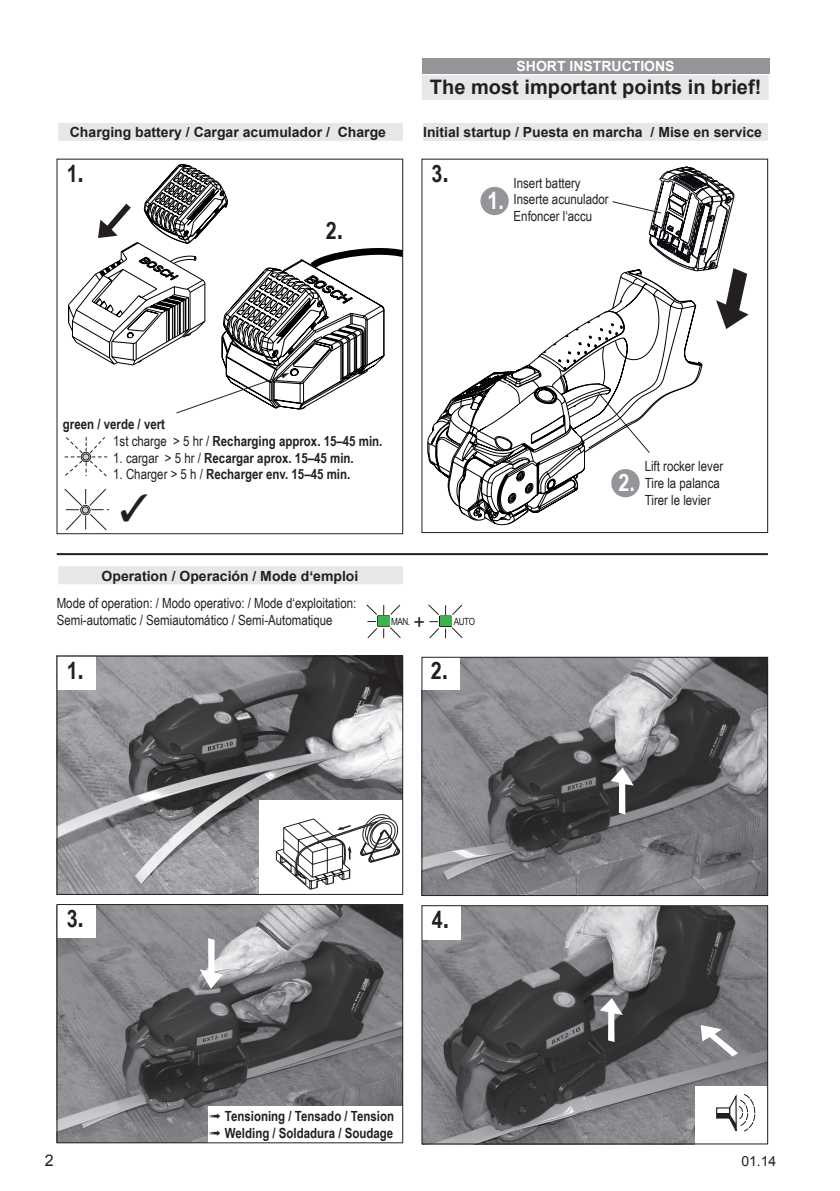
<style>
.page{position:relative;width:840px;height:1191px;background:#fff}
.page>*{position:absolute;margin:0;border:0;box-sizing:border-box;transform-origin:0 0}
.t1{font:700 24px "Arial Narrow";color:#231f20}
.t2{font:700 24px "Arial Narrow";color:#fff}
.t3{font:700 20px "Arial";color:#231f20}
.t4{font:16px "Arial";color:#231f20}
.t5{font:14px/16.8px "Arial Narrow";color:#231f20}
.t6{font:700 14px/16.8px "Arial Narrow";color:#231f20}
.t7{font:700 14px "Arial";color:#231f20}
.t8{font:700 14px "Arial";color:#fff}
.t9{font:14px "Arial";color:#231f20}
.t10{font:12.2px "Arial";color:#231f20}
.t11{font:10px "Arial Narrow";letter-spacing:-.04em;color:#231f20}
.s1{font-size:28px}
.s2{font-weight:400}
.s3{font-family:"Arial";font-size:20px}
</style>
<div class="page">
<div style="left:421px;top:58px;width:347px;height:16px;background:#939598"></div>
<div style="left:421px;top:75px;width:347px;height:26px;background:#e6e7e9;border:1px solid #fff"></div>
<svg style="left:64px;top:437px;width:43px;height:40px"></svg>
<svg style="left:64px;top:488px;width:43px;height:42px"></svg>
<div style="left:58px;top:566px;width:345px;height:18px;background:#e6e7e9"></div>
<hr style="left:57px;top:553px;width:710px;height:2px;background:#231f20">
<div style="left:58px;top:123px;width:345px;height:18px;background:#e6e7e9"></div>
<svg style="left:428px;top:604px;width:35px;height:34px"></svg>
<svg style="left:366px;top:604px;width:35px;height:34px"></svg>
<div style="left:423px;top:123px;width:344px;height:18px;background:#e6e7e9"></div>
<svg style="left:68px;top:164px;width:333px;height:250px"></svg>
<div style="left:57px;top:159px;width:346px;height:375px;border:1px solid #231f20"></div>
<svg style="left:427px;top:167px;width:321px;height:358px"></svg>
<img style="left:423px;top:659px;width:342px;height:234px">
<svg style="left:610px;top:767px;width:23px;height:47px"></svg>
<img style="left:57px;top:655px;width:346px;height:237px">
<img style="left:59px;top:906px;width:342px;height:235px">
<svg style="left:200px;top:938px;width:23px;height:51px"></svg>
<div style="left:208px;top:1106px;width:195px;height:37px;background:#fff"></div>
<img style="left:423px;top:907px;width:342px;height:235px">
<svg style="left:599px;top:998px;width:23px;height:44px"></svg>
<svg style="left:700px;top:1025px;width:37px;height:31px"></svg>
<div style="left:259px;top:800px;width:144px;height:94px;background:#fff"></div>
<svg style="left:276px;top:814px;width:124px;height:75px"></svg>
<div style="left:57px;top:656px;width:38px;height:34px;background:#fff"></div>
<div style="left:421px;top:656px;width:38px;height:34px;background:#fff"></div>
<div style="left:57px;top:904px;width:38px;height:34px;background:#fff"></div>
<div style="left:421px;top:906px;width:39px;height:33px;background:#fff"></div>
<div style="left:695px;top:1085px;width:72px;height:59px;background:#fff"></div>
<svg style="left:714px;top:1085px;width:46px;height:47px"></svg>
<div style="left:421px;top:905px;width:346px;height:239px;border:1px solid #231f20"></div>
<div style="left:57px;top:904px;width:346px;height:239px;border:1px solid #231f20"></div>
<div style="left:57px;top:656px;width:346px;height:238px;border:1px solid #231f20"></div>
<div style="left:421px;top:657px;width:346px;height:238px;border:1px solid #231f20"></div>
<p class="t8" style="left:516px;top:57px;width:159px">SHORT INSTRUCTIONS</p>
<p class="t7" style="left:70px;top:123px;width:317px">Charging battery / Cargar acumulador / Charge</p>
<h1 class="t1" style="left:67px;top:155px;width:19px">1<span class="s1">.</span></h1>
<h1 class="t1" style="left:326px;top:212px;width:19px">2<span class="s1">.</span></h1>
<h2 class="t3" style="left:429px;top:74px;width:333px">The most important points in brief!</h2>
<p class="t7" style="left:423px;top:123px;width:340px">Initial startup / Puesta en marcha / Mise en service</p>
<h1 class="t1" style="left:431px;top:155px;width:19px">3<span class="s1">.</span></h1>
<h1 class="t2" style="left:487px;top:182px;width:18px">1.</h1>
<p class="t5" style="left:513px;top:174px;width:97px">Insert battery<br>Inserte acunulador<br>Enfoncer l‘accu</p>
<p class="t6" style="left:63px;top:414px;width:104px">green / verde / vert</p>
<p class="t6" style="left:113px;top:432px;width:270px"><span class="s2">1st charge &gt; 5 hr /</span> Recharging approx. 15–45 min.</p>
<p class="t6" style="left:113px;top:448px;width:242px"><span class="s2">1. cargar &gt; 5 hr /</span> Recargar aprox. 15–45 min.</p>
<p class="t6" style="left:113px;top:465px;width:238px"><span class="s2">1. Charger &gt; 5 h /</span> Recharger env. 15–45 min.</p>
<p class="t10" style="left:107px;top:502px;width:9px">+</p>
<p class="t7" style="left:101px;top:566px;width:258px">Operation / Operación / Mode d‘emploi</p>
<h1 class="t2" style="left:618px;top:464px;width:18px">2.</h1>
<p class="t5" style="left:644px;top:457px;width:80px">Lift rocker lever<br>Tire la palanca<br>Tirer le levier</p>
<p class="t5" style="left:57px;top:594px;width:301px">Mode of operation: / Modo operativo: / Mode d‘exploitation:<br>Semi-automatic / Semiautomático / Semi-Automatique</p>
<p class="t11" style="left:391px;top:613px;width:36px">MAN. <span class="s3">+</span></p>
<p class="t11" style="left:453px;top:614px;width:23px">AUTO</p>
<h1 class="t1" style="left:67px;top:652px;width:19px">1<span class="s1">.</span></h1>
<h1 class="t1" style="left:430px;top:652px;width:19px">2<span class="s1">.</span></h1>
<h1 class="t1" style="left:67px;top:900px;width:19px">3<span class="s1">.</span></h1>
<h1 class="t1" style="left:431px;top:902px;width:19px">4<span class="s1">.</span></h1>
<p class="t6" style="left:209px;top:1107px;width:186px">➟ Tensioning / Tensado / Tension ➟ Welding / Soldadura / Soudage</p>
<p class="t4" style="left:45px;top:1149px;width:10px">2</p>
<p class="t9" style="left:741px;top:1152px;width:37px">01.14</p>
</div>
